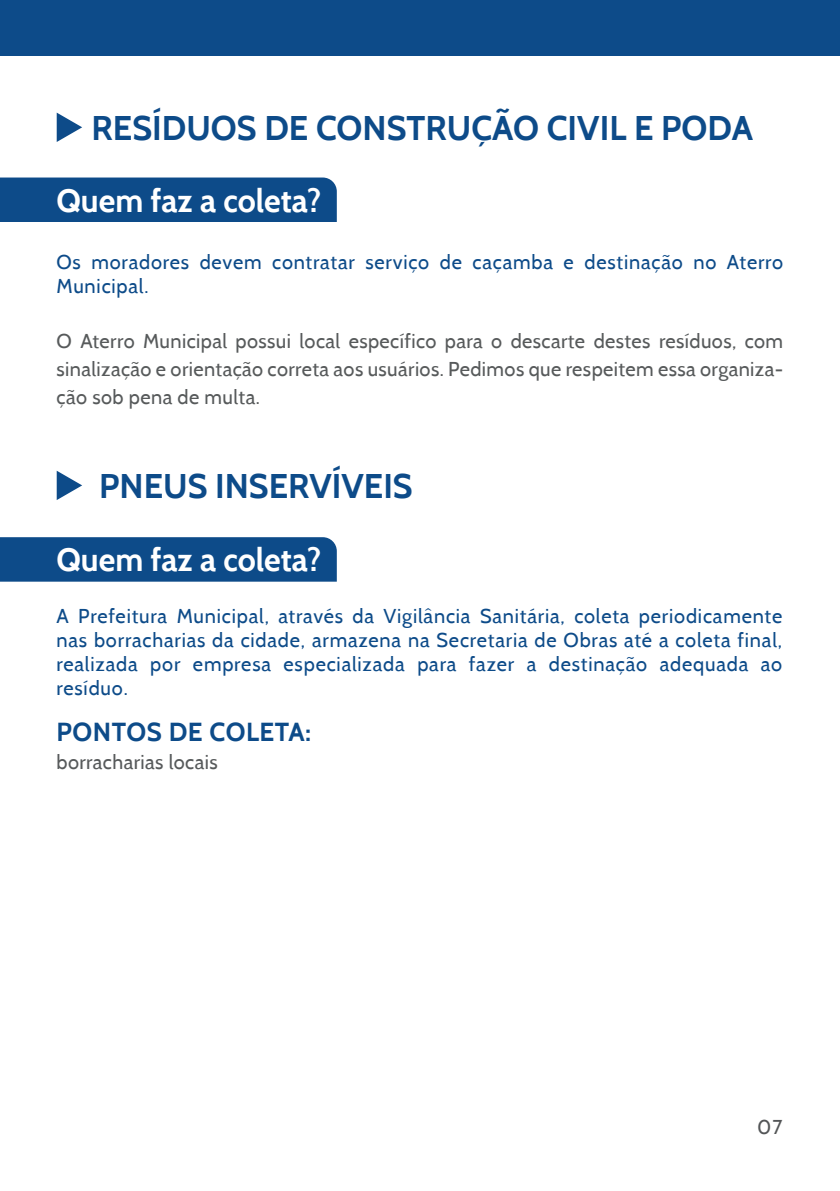
<style>
.page{position:relative;width:840px;height:1191px;background:#fff}
.page>*{position:absolute;margin:0;border:0;box-sizing:border-box;transform-origin:0 0}
.t1{font:700 34.2px "Cabin";color:#0d4b89}
.t2{font:700 32.2px "Cabin";color:#fff}
.t3{font:700 26px "Cabin";letter-spacing:.02em;color:#0d4b89}
.t4{font:20px/24px "Cabin";letter-spacing:.04em;color:#0d4b89}
.t5{font:20px/28px "Cabin";letter-spacing:.02em;color:#575a5b;text-align:justify}
.t6{font:20px "Cabin";color:#535557}
</style>
<div class="page">
<div style="left:0;top:0;width:839px;height:56px;background:#0d4b89"></div>
<svg style="left:57px;top:113px;width:25px;height:29px"></svg>
<svg style="left:57px;top:471px;width:25px;height:29px"></svg>
<div style="left:0;top:177px;width:336px;height:45px;background:#0d4b89"></div>
<div style="left:0;top:537px;width:336px;height:44px;background:#0d4b89"></div>
<h1 class="t1" style="left:91px;top:108px;width:662px">RESÍDUOS DE CONSTRUÇÃO CIVIL E PODA</h1>
<h2 class="t2" style="left:56px;top:181px;width:266px">Quem faz a coleta?</h2>
<p class="t4" style="left:56px;top:250px;width:727px">Os moradores devem contratar serviço de caçamba e destinação no Aterro<br>Municipal.</p>
<p class="t5" style="left:56px;top:327px;width:727px">O Aterro Municipal possui local específico para o descarte destes resíduos, com sinalização e orientação correta aos usuários. Pedimos que respeitem essa organiza&shy;ção sob pena de multa.</p>
<h1 class="t1" style="left:99px;top:466px;width:315px">PNEUS INSERVÍVEIS</h1>
<h2 class="t2" style="left:56px;top:541px;width:266px">Quem faz a coleta?</h2>
<p class="t4" style="left:56px;top:603px;width:726px;text-align:justify">A Prefeitura Municipal, através da Vigilância Sanitária, coleta periodicamente nas borracharias da cidade, armazena na Secretaria de Obras até a coleta final, realizada por empresa especializada para fazer a destinação adequada ao resíduo.</p>
<h3 class="t3" style="left:56px;top:716px;width:256px">PONTOS DE COLETA:</h3>
<p class="t5" style="left:56px;top:747px;width:162px">borracharias locais</p>
<p class="t6" style="left:756px;top:1114px;width:27px">07</p>
</div>
